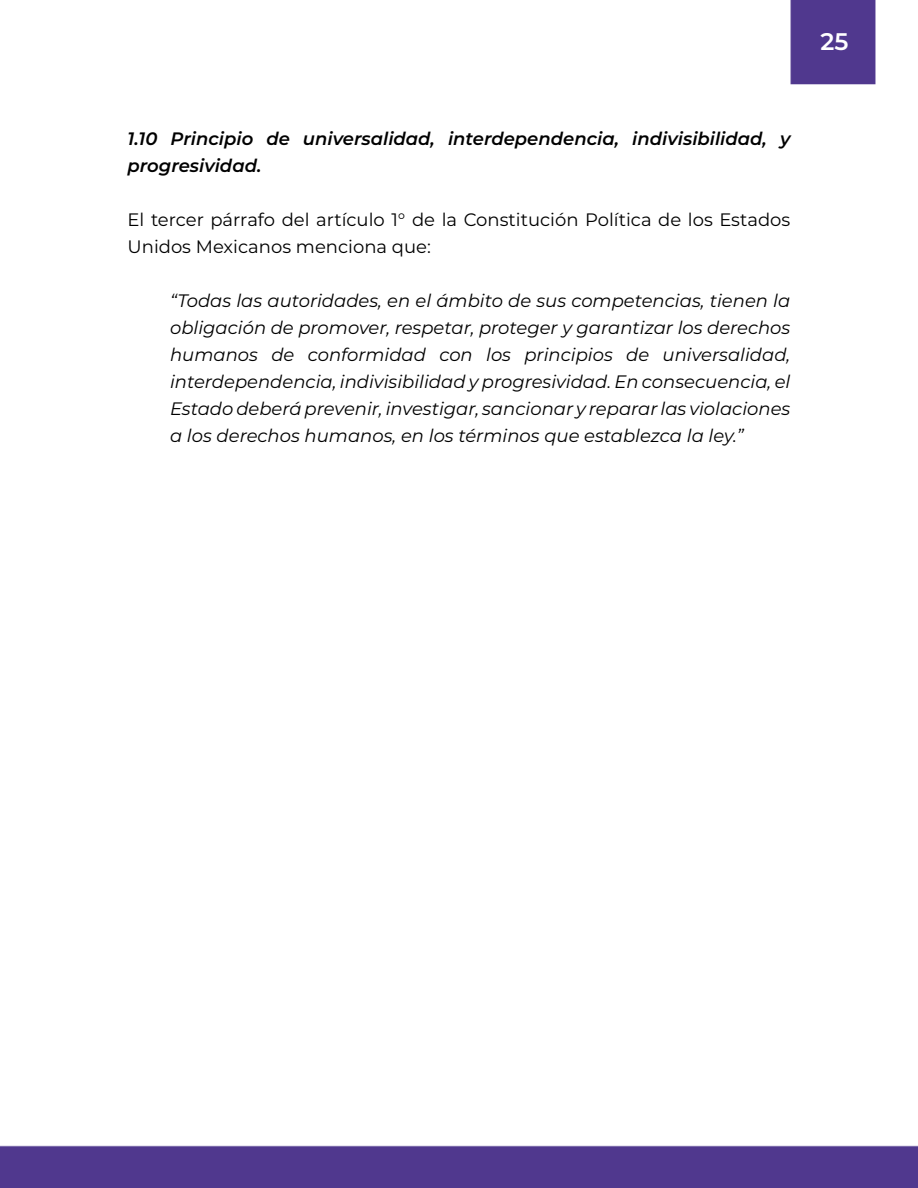
<style>
.page{position:relative;width:918px;height:1188px;background:#fff}
.page>*{position:absolute;margin:0;border:0;box-sizing:border-box;transform-origin:0 0}
.t1{font:600 24px "Montserrat";color:#fff}
.t2{font:italic 18px/27px "Montserrat";color:#000;text-align:justify}
.t3{font:18px/27px "Montserrat";color:#000}
.t4{font:italic 600 18px/27px "Montserrat";color:#000}
</style>
<div class="page">
<img style="left:0;top:0;width:918px;height:1188px">
<h1 class="t1" style="left:821px;top:24px;width:29px">25</h1>
<p class="t4" style="left:128px;top:124px;width:664px">1.10 Principio de universalidad, interdependencia, indivisibilidad, y progresividad.</p>
<p class="t3" style="left:128px;top:205px;width:664px">El tercer párrafo del artículo 1° de la Constitución Política de los Estados<br>Unidos Mexicanos menciona que:</p>
<p class="t2" style="left:170px;top:286px;width:622px">“Todas las autoridades, en el ámbito de sus competencias, tienen la obligación de promover, respetar, proteger y garantizar los derechos humanos de conformidad con los principios de universalidad, interdependencia, indivisibilidad y progresividad. En consecuencia, el Estado deberá prevenir, investigar, sancionar y reparar las violaciones a los derechos humanos, en los términos que establezca la ley.”</p>
</div>
